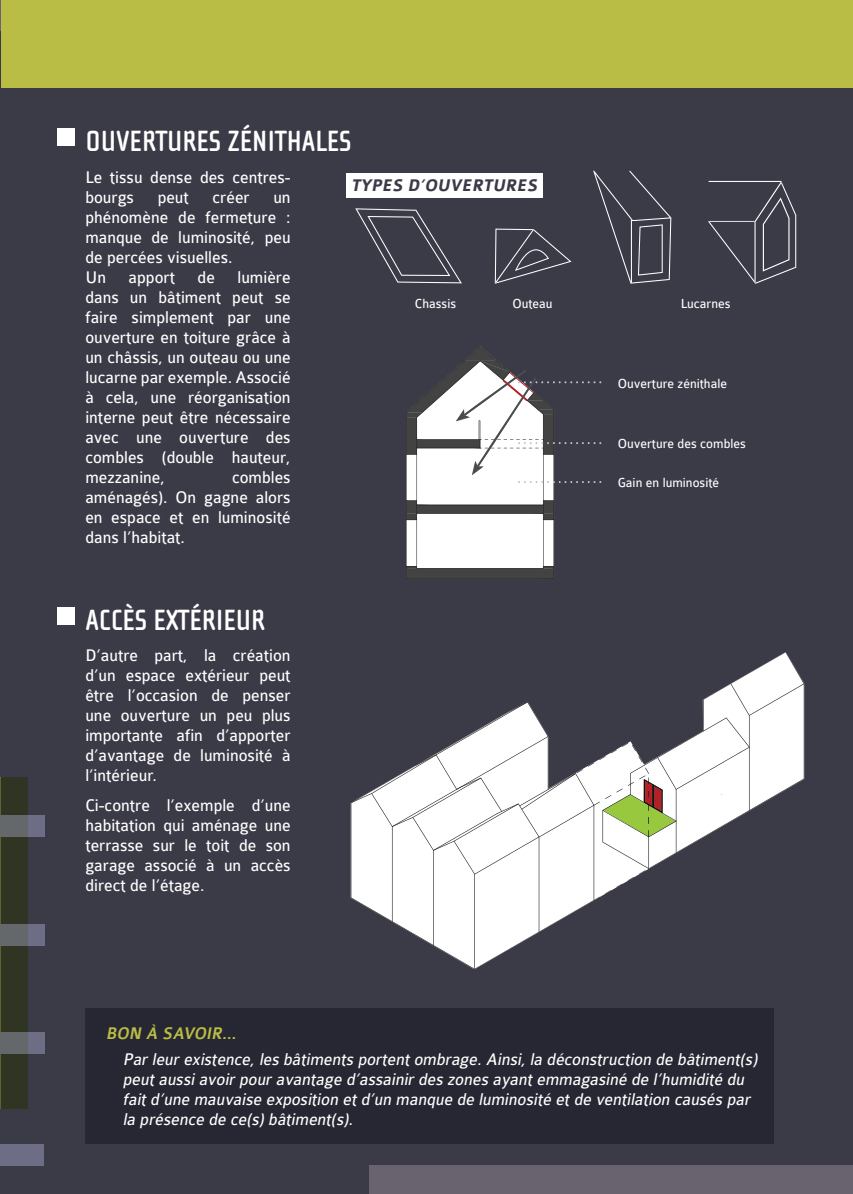
<style>
.page{position:relative;width:853px;height:1194px;background:#fff}
.page>*{position:absolute;margin:0;border:0;box-sizing:border-box;transform-origin:0 0}
.t1{font:700 30px "Cholla Sans";color:#fff;scale:.95 1}
.t2{font:18px/20px "Colaborate";color:#fff;text-align:justify;scale:.95 1}
.t3{font:italic 18px/20px "Colaborate";color:#fff;scale:.95 1}
.t4{font:italic 700 18px "Colaborate";color:#3b3a47;scale:.95 1}
.t5{font:italic 500 18px "Colaborate";color:#babd45;scale:.95 1}
.t6{font:14px "Colaborate";color:#fff;scale:.95 1}
</style>
<div class="page">
<div style="left:0;top:0;width:853px;height:1193px;background:#3b3a47"></div>
<div style="left:0;top:0;width:853px;height:87px;background:#babd45"></div>
<div style="left:369px;top:1165px;width:484px;height:28px;background:#68636e"></div>
<hr style="left:0;top:0;width:1px;height:87px;background:#3b3a47">
<div style="left:0;top:777px;width:28px;height:331px;background:#303523"></div>
<div style="left:28px;top:815px;width:16px;height:22px;background:#6d6e86"></div>
<div style="left:0;top:815px;width:28px;height:22px;background:#64686b"></div>
<div style="left:28px;top:924px;width:16px;height:21px;background:#6d6e86"></div>
<div style="left:0;top:924px;width:28px;height:21px;background:#64686b"></div>
<div style="left:28px;top:1031px;width:16px;height:22px;background:#6d6e86"></div>
<div style="left:0;top:1031px;width:28px;height:22px;background:#64686b"></div>
<div style="left:0;top:1143px;width:44px;height:22px;background:#6d6e86"></div>
<div style="left:57px;top:129px;width:17px;height:17px;background:#fff"></div>
<div style="left:57px;top:607px;width:17px;height:17px;background:#fff"></div>
<hr style="left:0;top:0;width:1px;height:31px;background:#68636e">
<svg style="left:351px;top:652px;width:454px;height:317px"></svg>
<svg style="left:495px;top:228px;width:76px;height:56px"></svg>
<svg style="left:355px;top:208px;width:107px;height:75px"></svg>
<svg style="left:593px;top:171px;width:78px;height:113px"></svg>
<svg style="left:708px;top:181px;width:88px;height:103px"></svg>
<div style="left:85px;top:1008px;width:689px;height:136px;background:#272733"></div>
<div style="left:346px;top:173px;width:196px;height:24px;background:#fff"></div>
<svg style="left:406px;top:346px;width:195px;height:233px"></svg>
<h1 class="t1" style="left:85px;top:125px;width:282px">OUVERTURES ZÉNITHALES</h1>
<p class="t2" style="left:85px;top:167px;width:218px">Le tissu dense des centres&shy;bourgs</p>
<p class="t2" style="left:158px;top:187px;width:34px">peut</p>
<p class="t2" style="left:213px;top:187px;width:41px">créer</p>
<p class="t2" style="left:85px;top:187px;width:218px;text-align:left;text-indent:188px">un phénomène de fermeture : manque de luminosité, peu de percées visuelles.<br>Un</p>
<p class="t2" style="left:85px;top:267px;width:218px;text-indent:152px">lumière dans un bâtiment peut se faire simplement par une ouverture en toiture grâce à un châssis, un outeau ou une lucarne par exemple. Associé à cela, une réorganisation interne peut être nécessaire avec une ouverture des combles (double hauteur, mezzanine,</p>
<p class="t2" style="left:129px;top:267px;width:50px">apport</p>
<p class="t2" style="left:198px;top:267px;width:20px">de</p>
<p class="t2" style="left:85px;top:467px;width:218px;text-indent:147px">combles aménagés). On gagne alors en espace et en luminosité dans l’habitat.</p>
<h1 class="t1" style="left:85px;top:603px;width:191px">ACCÈS EXTÉRIEUR</h1>
<p class="t2" style="left:85px;top:645px;width:218px">D’autre part, la création d’un espace extérieur peut être l’occasion de penser une ouverture un peu plus importante afin d’apporter d’avantage de luminosité à l’intérieur.</p>
<p class="t2" style="left:85px;top:795px;width:218px">Ci-contre l’exemple d’une habitation qui aménage une terrasse sur le toit de son garage associé à un accès direct de l’étage.</p>
<p class="t4" style="left:351px;top:176px;width:201px">TYPES D’OUVERTURES</p>
<p class="t6" style="left:415px;top:296px;width:45px">Chassis</p>
<p class="t6" style="left:512px;top:296px;width:44px">Outeau</p>
<p class="t6" style="left:681px;top:296px;width:54px">Lucarnes</p>
<p class="t6" style="left:618px;top:376px;width:116px">Ouverture zénithale</p>
<p class="t6" style="left:618px;top:437px;width:136px">Ouverture des combles</p>
<p class="t6" style="left:618px;top:475px;width:108px">Gain en luminosité</p>
<p class="t5" style="left:106px;top:1023px;width:142px">BON À SAVOIR...</p>
<p class="t3" style="left:123px;top:1049px;width:673px">Parleurexistence,les bâtiments portentombrage.Ainsi,la déconstruction de bâtiment(s) peutaussiavoirpouravantage d’assainirdes zones ayantemmagasiné de l’humidité du faitd’une mauvaise exposition etd’un manque de luminosité etde ventilation causés par la présence de ce(s)bâtiment(s).</p>
</div>
